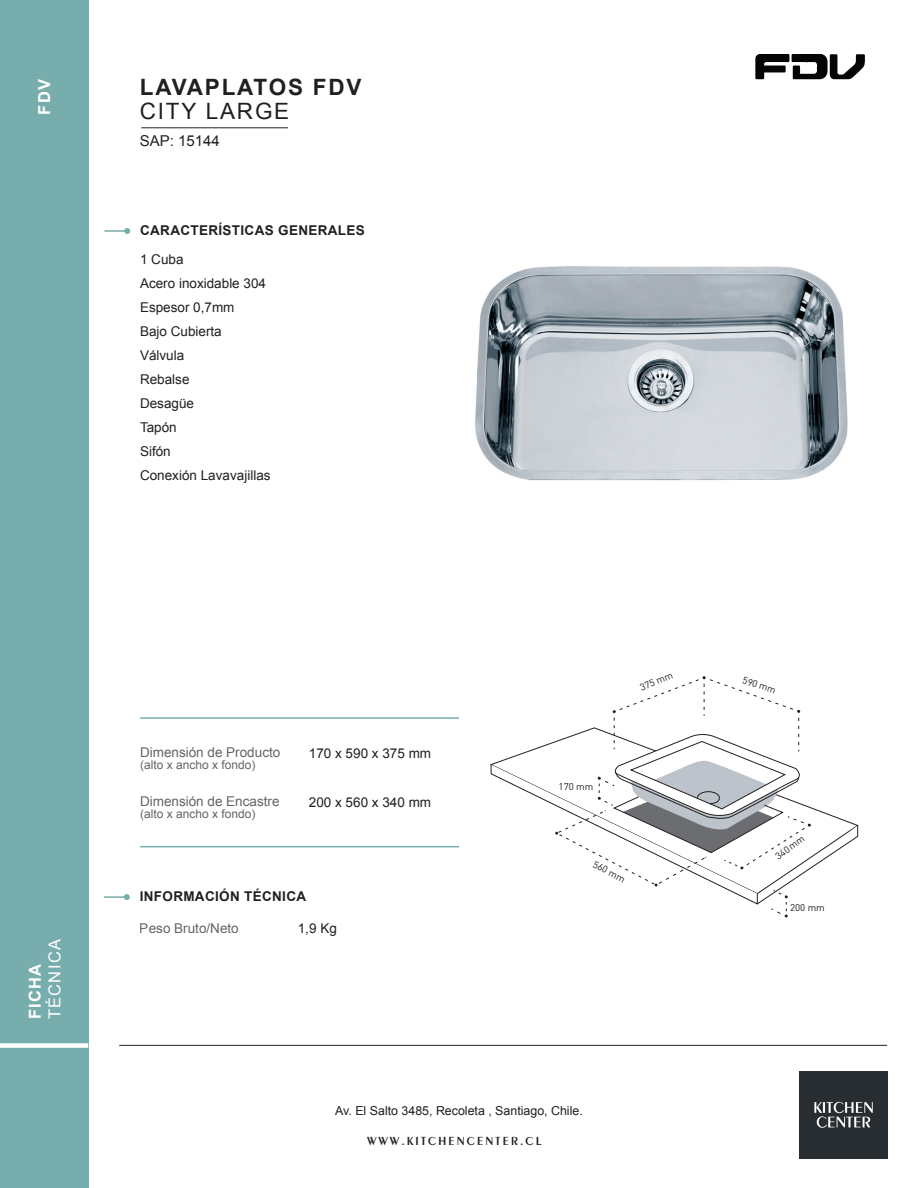
<style>
.page{position:relative;width:918px;height:1188px;background:#fff}
.page>*{position:absolute;margin:0;border:0;box-sizing:border-box;transform-origin:0 0}
.t1{font:700 22.5px "Arial";letter-spacing:.08em;color:#231f20}
.t2{font:22.5px "Arial";letter-spacing:.08em;color:#231f20}
.t3{font:700 16.5px "Arial";letter-spacing:.08em;color:#fff}
.t4{font:16.5px "Arial";letter-spacing:.08em;color:#fff}
.t5{font:15px "Arial";color:#231f20}
.t6{font:13.5px/24px "Arial";color:#231f20}
.t7{font:700 13.5px "Arial";letter-spacing:.025em;color:#231f20}
.t8{font:12.45px "Arial";color:#231f20}
.t9{font:12.45px "Peignot";letter-spacing:.175em;color:#231f20}
.t10{font:12px "Arial";color:#231f20}
.t11{font:9.75px "DIN";letter-spacing:-.005em;color:#231f20}
</style>
<div class="page">
<hr style="left:119px;top:1045px;width:768px;height:1px;background:#231f20">
<div style="left:0;top:0;width:88px;height:1188px;background:#77adac"></div>
<div style="left:0;top:1043px;width:88px;height:5px;background:#fff"></div>
<img style="left:800px;top:1072px;width:87px;height:87px">
<hr style="left:141px;top:127px;width:147px;height:1px;background:#231f20">
<svg style="left:756px;top:54px;width:108px;height:25px"></svg>
<hr style="left:105px;top:230px;width:22px;height:2px;background:#77adac">
<svg style="left:124px;top:228px;width:6px;height:6px"></svg>
<hr style="left:140px;top:717px;width:319px;height:2px;background:#77adac">
<hr style="left:140px;top:846px;width:319px;height:1px;background:#77adac">
<hr style="left:104px;top:896px;width:23px;height:2px;background:#77adac">
<svg style="left:124px;top:894px;width:6px;height:6px"></svg>
<img style="left:475px;top:266px;width:373px;height:215px">
<svg style="left:490px;top:676px;width:368px;height:242px"></svg>
<p class="t3" style="left:33px;top:115px;width:37px;rotate:-90deg">FDV</p>
<p class="t4" style="left:44px;top:1019px;width:82px;rotate:-90deg">TÉCNICA</p>
<p class="t3" style="left:24px;top:1019px;width:57px;rotate:-90deg">FICHA</p>
<h1 class="t1" style="left:140px;top:73px;width:223px">LAVAPLATOS FDV</h1>
<h1 class="t2" style="left:140px;top:97px;width:151px">CITY LARGE</h1>
<p class="t5" style="left:140px;top:131px;width:82px">SAP: 15144</p>
<p class="t7" style="left:140px;top:222px;width:226px">CARACTERÍSTICAS GENERALES</p>
<p class="t6" style="left:140px;top:247px;width:132px">1 Cuba<br>Acero inoxidable 304<br>Espesor 0,7mm<br>Bajo Cubierta<br>Válvula<br>Rebalse<br>Desagüe<br>Tapón<br>Sifón<br>Conexión Lavavajillas</p>
<p class="t6" style="left:140px;top:740px;width:142px">Dimensión de Producto</p>
<p class="t10" style="left:140px;top:757px;width:117px">(alto x ancho x fondo)</p>
<p class="t6" style="left:140px;top:789px;width:141px">Dimensión de Encastre</p>
<p class="t10" style="left:140px;top:806px;width:117px">(alto x ancho x fondo)</p>
<p class="t6" style="left:309px;top:741px;width:124px">170 x 590 x 375 mm</p>
<p class="t6" style="left:309px;top:790px;width:124px">200 x 560 x 340 mm</p>
<p class="t7" style="left:140px;top:888px;width:168px">INFORMACIÓN TÉCNICA</p>
<p class="t6" style="left:140px;top:916px;width:101px">Peso Bruto/Neto</p>
<p class="t6" style="left:298px;top:916px;width:41px">1,9 Kg</p>
<p class="t11" style="left:638px;top:682px;width:36px;rotate:-22deg">375 mm</p>
<p class="t11" style="left:559px;top:781px;width:36px">170 mm</p>
<p class="t11" style="left:597px;top:858px;width:36px;rotate:27deg">560 mm</p>
<p class="t8" style="left:335px;top:1103px;width:249px">Av. El Salto 3485, Recoleta , Santiago, Chile.</p>
<p class="t9" style="left:367px;top:1134px;width:176px">WWW.KITCHENCENTER.CL</p>
<p class="t11" style="left:745px;top:674px;width:36px;rotate:18deg">590 mm</p>
<p class="t11" style="left:773px;top:853px;width:35px;rotate:-36deg">340mm</p>
<p class="t11" style="left:790px;top:901px;width:36px">200 mm</p>
</div>
